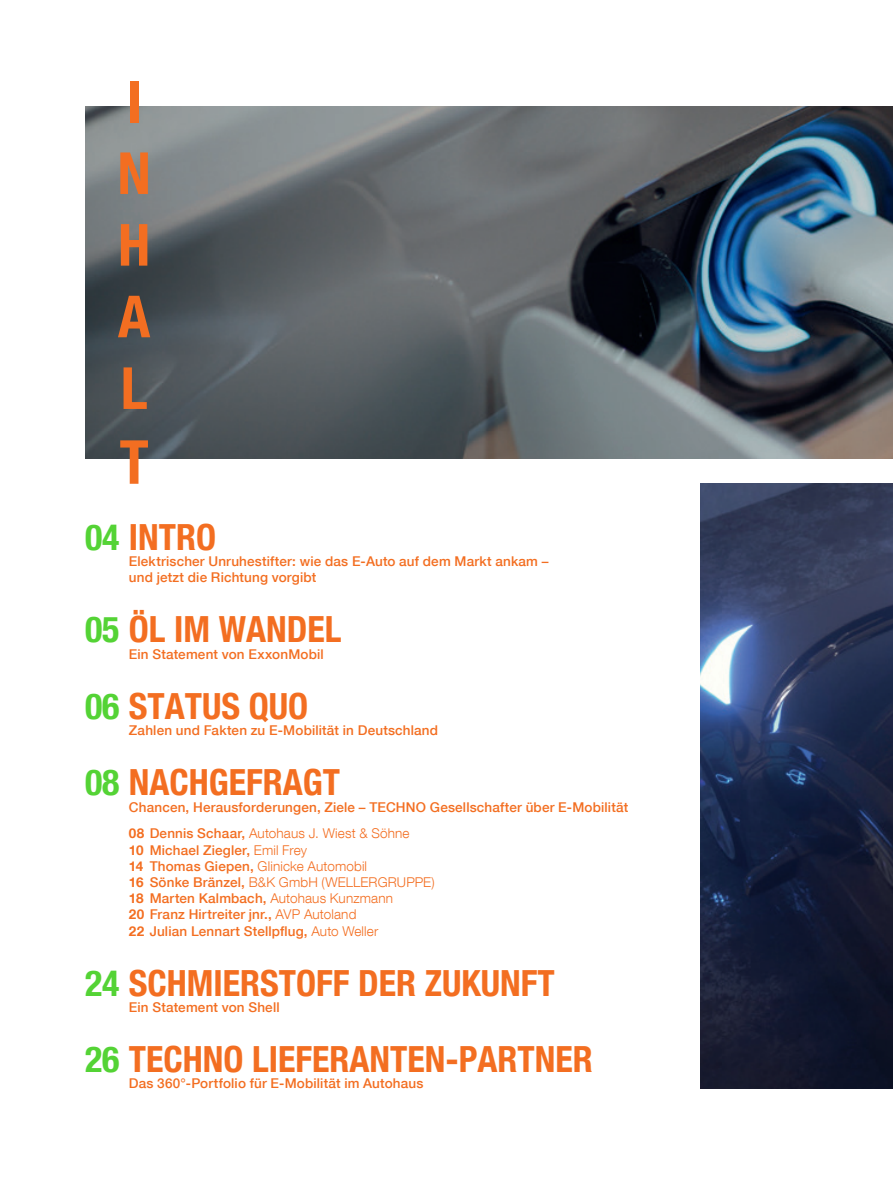
<style>
.page{position:relative;width:893px;height:1191px;background:#fff}
.page>*{position:absolute;margin:0;border:0;box-sizing:border-box;transform-origin:0 0}
.t1{font:700 condensed 60.75px "Helvetica Neue LT Com";color:#f36e21}
.t2{font:700 condensed 58.05px/71.7px "Helvetica Neue LT Com";color:#f36e21}
.t3{font:700 condensed 36px "Helvetica Neue LT Com";color:#f36e21}
.t4{font:500 13.5px/16.2px "Helvetica Neue LT Com";letter-spacing:.01em;color:#f36e21}
.s1{color:#54d335}
.s2{font-weight:700}
.s3{font-weight:300}
</style>
<div class="page">
<img style="left:701px;top:484px;width:192px;height:604px">
<img style="left:85px;top:106px;width:808px;height:352px">
<h2 class="t2" style="left:117px;top:66px;width:35px">I<br>N<br>H<br>A<br>L</h2>
<h1 class="t1" style="left:120px;top:426px;width:31px">T</h1>
<h3 class="t3" style="left:85px;top:515px;width:133px"><span class="s1">04</span> INTRO</h3>
<p class="t4" style="left:129px;top:553px;width:421px">Elektrischer Unruhestifter: wie das E-Auto auf dem Markt ankam – und jetzt die Richtung vorgibt</p>
<h3 class="t3" style="left:85px;top:608px;width:258px"><span class="s1">05</span> ÖL IM WANDEL</h3>
<p class="t4" style="left:129px;top:645px;width:196px">Ein Statement von ExxonMobil</p>
<h3 class="t3" style="left:85px;top:684px;width:225px"><span class="s1">06</span> STATUS QUO</h3>
<p class="t4" style="left:129px;top:722px;width:311px">Zahlen und Fakten zu E-Mobilität in Deutschland</p>
<h3 class="t3" style="left:85px;top:761px;width:257px"><span class="s1">08</span> NACHGEFRAGT</h3>
<p class="t4" style="left:129px;top:793px;width:501px;line-height:26.8px">Chancen, Herausforderungen, Ziele – TECHNO Gesellschafter über E-Mobilität<br><span class="s2">08</span> Dennis Schaar, <span class="s3">Autohaus J. Wiest &amp; Söhne</span></p>
<p class="t4" style="left:129px;top:841px;width:308px"><span class="s2">10</span> Michael Ziegler, <span class="s3">Emil Frey<br></span><span class="s2">14</span> Thomas Giepen, <span class="s3">Glinicke Automobil<br></span><span class="s2">16</span> Sönke Bränzel, <span class="s3">B&amp;K GmbH (WELLERGRUPPE)<br></span><span class="s2">18</span> Marten Kalmbach, <span class="s3">Autohaus Kunzmann<br></span><span class="s2">20</span> Franz Hirtreiter jnr., <span class="s3">AVP Autoland<br></span><span class="s2">22</span> Julian Lennart Stellpflug, <span class="s3">Auto Weller</span></p>
<h3 class="t3" style="left:85px;top:961px;width:471px"><span class="s1">24</span> SCHMIERSTOFF DER ZUKUNFT</h3>
<p class="t4" style="left:129px;top:999px;width:152px">Ein Statement von Shell</p>
<h3 class="t3" style="left:85px;top:1038px;width:509px"><span class="s1">26</span> TECHNO LIEFERANTEN-PARTNER</h3>
<p class="t4" style="left:129px;top:1075px;width:296px">Das 360°-Portfolio für E-Mobilität im Autohaus</p>
</div>
